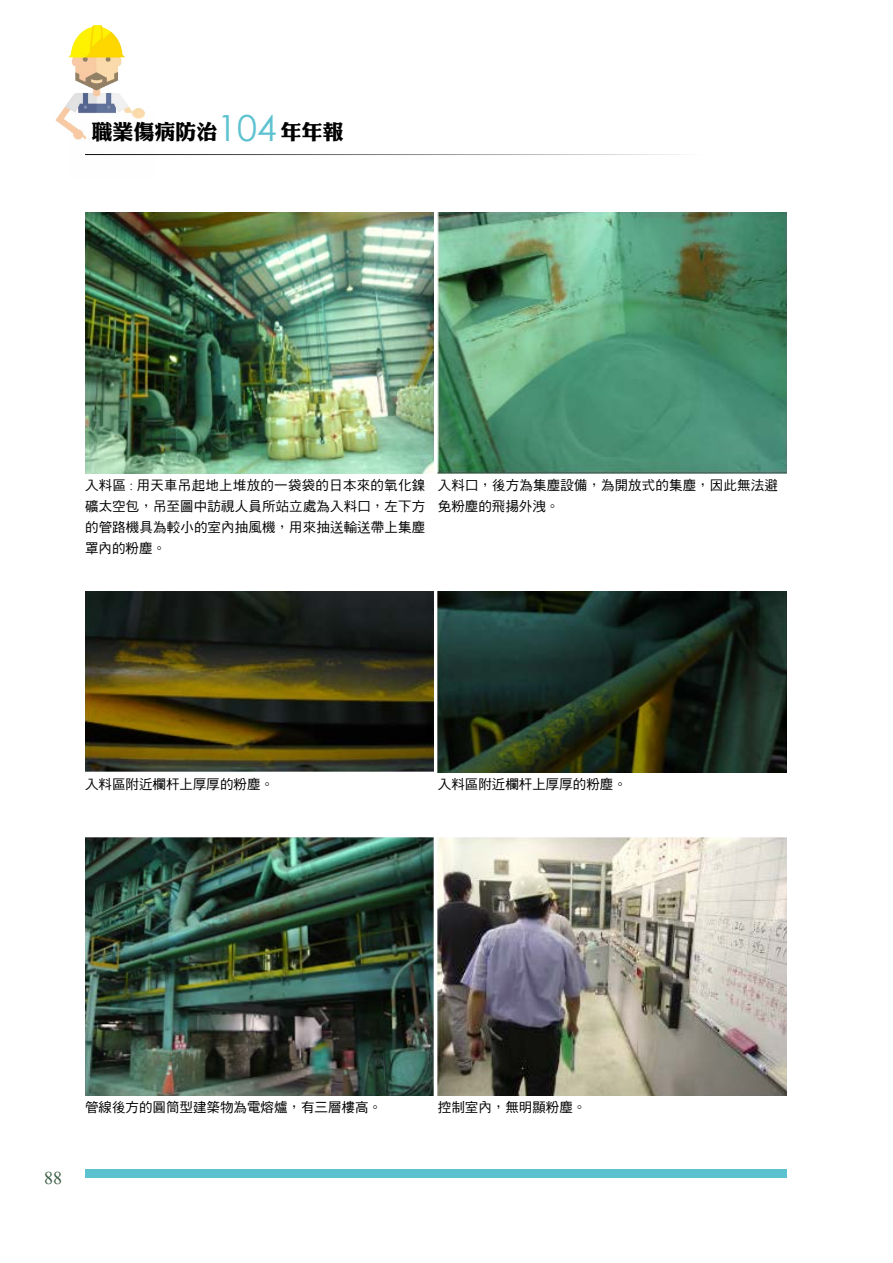
<style>
.page{position:relative;width:893px;height:1263px;background:#fff}
.page>*{position:absolute;margin:0;border:0;box-sizing:border-box;transform-origin:0 0}
.t1{font:36px "Century Gothic";color:#5dc2d0}
.t2{font:21px "DF Li King Hei W8 WIN BF";color:#000}
.t3{font:18px "Times New Roman";color:#3c5e45}
.t4{font:13.5px/21px "DF Hei Std W5";color:#000;text-align:justify}
.s1{font-family:"Times New Roman"}
</style>
<div class="page">
<img style="left:55px;top:26px;width:101px;height:130px">
<div style="left:85px;top:1169px;width:702px;height:9px;background:#5dc2d0"></div>
<hr style="left:85px;top:154px;width:698px;height:1px;background:#000">
<img style="left:85px;top:213px;width:349px;height:261px">
<img style="left:85px;top:592px;width:349px;height:181px">
<img style="left:438px;top:213px;width:349px;height:261px">
<img style="left:438px;top:592px;width:349px;height:181px">
<img style="left:85px;top:838px;width:349px;height:258px">
<img style="left:438px;top:838px;width:349px;height:258px">
<h1 class="t1" style="left:217px;top:103px;width:61px">104</h1>
<h2 class="t2" style="left:91px;top:121px;width:127px">職業傷病防治</h2>
<h2 class="t2" style="left:280px;top:121px;width:64px">年年報</h2>
<p class="t4" style="left:85px;top:474px;width:342px">入料區 <span class="s1">:</span> 用天車吊起地上堆放的一袋袋的日本來的氧化鎳礦太空包，吊至圖中訪視人員所站立處為入料口，左下方的管路機具為較小的室內抽風機，用來抽送輸送帶上集塵罩內的粉塵。</p>
<p class="t4" style="left:438px;top:474px;width:342px">入料口，後方為集塵設備，為開放式的集塵，因此無法避免粉塵的飛揚外洩。</p>
<p class="t4" style="left:85px;top:773px;width:190px">入料區附近欄杆上厚厚的粉塵。</p>
<p class="t4" style="left:438px;top:773px;width:190px">入料區附近欄杆上厚厚的粉塵。</p>
<h3 class="t3" style="left:44px;top:1166px;width:19px">88</h3>
<p class="t4" style="left:85px;top:1096px;width:298px">管線後方的圓筒型建築物為電熔爐，有三層樓高。</p>
<p class="t4" style="left:438px;top:1096px;width:150px">控制室內，無明顯粉塵。</p>
</div>
